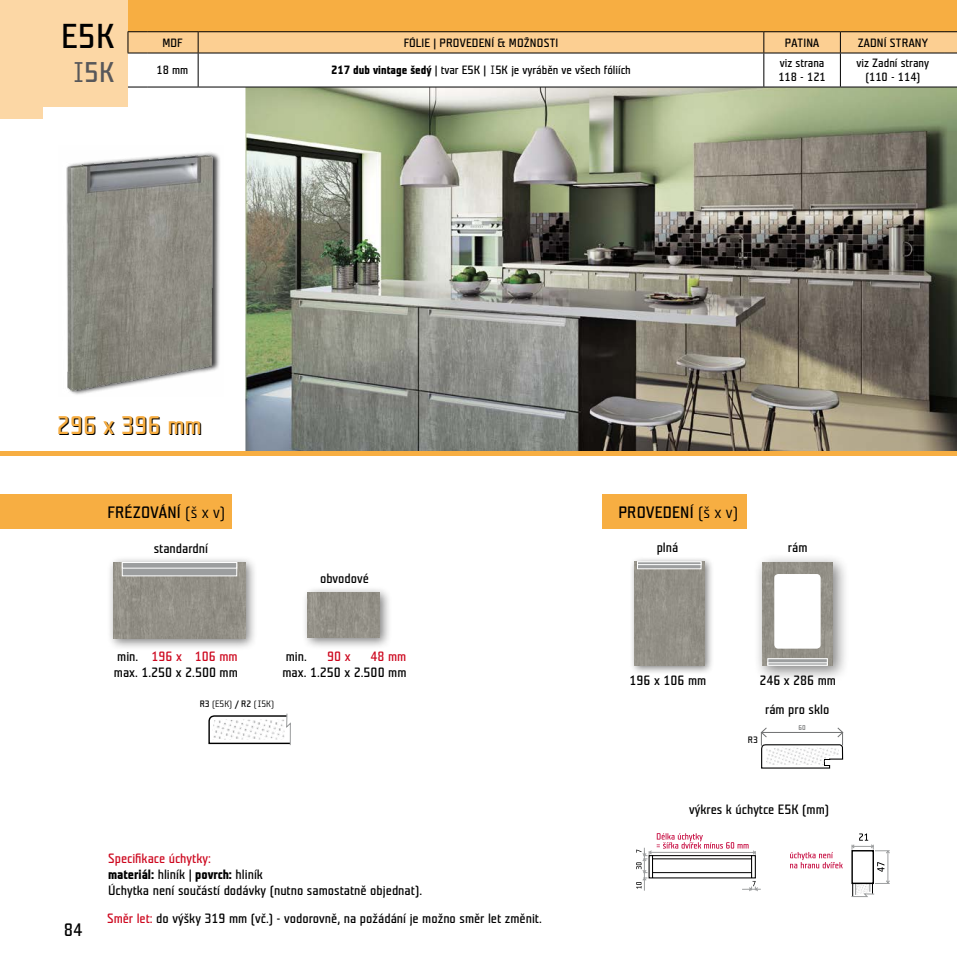
<style>
.page{position:relative;width:957px;height:957px;background:#fff}
.page>*{position:absolute;margin:0;border:0;box-sizing:border-box;transform-origin:0 0}
.t1{font:34.5px "Teuton Normal";color:#000}
.t2{font:28.5px "Teuton Normal";color:#58585a}
.t3{font:25.5px "Teuton Normal";color:#000}
.t4{font:18px "Teuton Normal";color:#000}
.t5{font:16.5px "Teuton Normal";letter-spacing:.015em;color:#000}
.t6{font:13.5px "Teuton Normal";color:#000}
.t7{font:13.5px "Teuton Normal";color:#cd071e}
.t8{font:700 13.5px "Teuton Normal";color:#000}
.t9{font:12px "Teuton Normal";color:#000}
.t10{font:700 9.3px "Teuton Weiss";color:#000}
.t11{font:9.3px "Teuton Normal";color:#000}
.t12{font:6.9px "Teuton Normal";color:#707172}
.s1{font-family:"Letter Gothic Std";font-weight:700;font-size:27.6px}
.s2{font-weight:700}
.s3{font-family:"Letter Gothic Std";font-weight:700;font-size:11.7px}
.s4{font-family:"Teuton Weiss";font-weight:700}
.s5{color:#000}
.s6{font-family:"Teuton Normal";font-weight:400}
.s7{font-family:"Letter Gothic Std";font-size:9px}
.s8{font-weight:400}
.s9{color:#cd071e}
</style>
<div class="page">
<div style="left:0;top:0;width:43px;height:119px;background:#fcd7a5"></div>
<div style="left:106px;top:0;width:851px;height:32px;background:#f7ae42"></div>
<div style="left:0;top:0;width:128px;height:106px;background:#fcd7a5"></div>
<img style="left:66px;top:152px;width:154px;height:243px">
<img style="left:245px;top:88px;width:712px;height:363px">
<div style="left:753px;top:553px;width:97px;height:129px;background:#000;opacity:.5"></div>
<img style="left:762px;top:562px;width:70px;height:104px">
<div style="left:767px;top:658px;width:61px;height:8px;background:#9c9e9f;border:1px solid #fff"></div>
<svg style="left:767px;top:662px;width:61px;height:4px"></svg>
<div style="left:774px;top:574px;width:46px;height:74px;background:#fff;border-radius:4px"></div>
<div style="left:628px;top:556px;width:86px;height:119px;background:#000;opacity:.5"></div>
<img style="left:634px;top:561px;width:70px;height:105px">
<div style="left:637px;top:561px;width:64px;height:8px;background:#9c9e9f;border:1px solid #fff"></div>
<svg style="left:637px;top:561px;width:64px;height:4px"></svg>
<div style="left:106px;top:556px;width:152px;height:95px;background:#000;opacity:.5"></div>
<img style="left:113px;top:562px;width:133px;height:76px">
<svg style="left:122px;top:568px;width:115px;height:8px"></svg>
<svg style="left:122px;top:562px;width:115px;height:6px"></svg>
<hr style="left:198px;top:53px;width:1px;height:34px;background:#000">
<hr style="left:763px;top:53px;width:1px;height:34px;background:#000">
<hr style="left:840px;top:53px;width:1px;height:34px;background:#000">
<svg style="left:128px;top:87px;width:19px;height:1px"></svg>
<hr style="left:147px;top:87px;width:51px;height:1px;background:#000">
<hr style="left:198px;top:87px;width:566px;height:1px;background:#000">
<hr style="left:764px;top:87px;width:76px;height:1px;background:#000">
<hr style="left:840px;top:87px;width:105px;height:1px;background:#000">
<svg style="left:945px;top:87px;width:12px;height:1px"></svg>
<svg style="left:128px;top:31px;width:829px;height:23px"></svg>
<hr style="left:0;top:451px;width:957px;height:4px;background:#f7ae42">
<div style="left:0;top:494px;width:232px;height:34px;background:#f7ae42"></div>
<svg style="left:208px;top:713px;width:83px;height:32px"></svg>
<img style="left:213px;top:719px;width:71px;height:20px">
<div style="left:602px;top:494px;width:144px;height:34px;background:#f7ae42"></div>
<svg style="left:636px;top:833px;width:125px;height:58px"></svg>
<svg style="left:851px;top:833px;width:39px;height:64px"></svg>
<svg style="left:790px;top:852px;width:53px;height:16px"></svg>
<div style="left:301px;top:586px;width:91px;height:64px;background:#000;opacity:.5"></div>
<img style="left:308px;top:592px;width:71px;height:45px">
<svg style="left:760px;top:727px;width:83px;height:42px"></svg>
<p class="t1" style="left:61px;top:19px;width:55px">E5K</p>
<p class="t2" style="left:70px;top:58px;width:46px"><span class="s1">I</span>5K</p>
<p class="t9" style="left:162px;top:36px;width:21px">MDF</p>
<p class="t9" style="left:404px;top:36px;width:156px">FÓLIE | PROVEDENÍ &amp; MOŽNOSTI</p>
<p class="t9" style="left:785px;top:36px;width:36px">PATINA</p>
<p class="t9" style="left:857px;top:36px;width:72px">ZADNÍ STRANY</p>
<p class="t9" style="left:156px;top:64px;width:33px">18 mm</p>
<p class="t9" style="left:331px;top:64px;width:301px"><span class="s2">217 dub vintage šedý</span> | tvar E5K | <span class="s3">I</span>5K je vyráběn ve všech fóliích</p>
<p class="t9" style="left:856px;top:57px;width:74px">viz Zadní strany</p>
<p class="t9" style="left:865px;top:71px;width:57px">(110 - 114)</p>
<p class="t9" style="left:780px;top:57px;width:46px">viz strana</p>
<p class="t9" style="left:778px;top:71px;width:49px">118 - 121</p>
<p class="t3" style="left:58px;top:413px;width:147px">296 x 396 mm</p>
<p class="t5" style="left:108px;top:504px;width:119px">FRÉZOVÁNÍ <span class="s4">(š x v)</span></p>
<p class="t6" style="left:154px;top:542px;width:56px">standardní</p>
<p class="t6" style="left:320px;top:571px;width:50px">obvodové</p>
<p class="t7" style="left:117px;top:649px;width:122px"><span class="s5">min.</span> 196 x 106 mm</p>
<p class="t6" style="left:114px;top:666px;width:125px">max. 1.250 x 2.500 mm</p>
<p class="t10" style="left:200px;top:699px;width:76px"><span class="s6">R3</span> (E5K) <span class="s6">/ R2</span> (<span class="s7">I</span>5K)</p>
<p class="t6" style="left:286px;top:649px;width:23px">min.</p>
<p class="t7" style="left:327px;top:649px;width:25px">90 x</p>
<p class="t7" style="left:370px;top:649px;width:37px">48 mm</p>
<p class="t6" style="left:282px;top:666px;width:125px">max. 1.250 x 2.500 mm</p>
<h3 class="t4" style="left:64px;top:920px;width:20px">84</h3>
<p class="t7" style="left:108px;top:851px;width:104px">Specifikace úchytky:</p>
<p class="t8" style="left:108px;top:867px;width:156px">materiál: <span class="s8">hliník |</span> povrch: <span class="s8">hliník</span></p>
<p class="t6" style="left:108px;top:884px;width:315px">Úchytka není součástí dodávky (nutno samostatně objednat).</p>
<p class="t6" style="left:107px;top:911px;width:436px"><span class="s9">Směr let:</span> do výšky 319 mm (vč.) - vodorovně, na požádání je možno směr let změnit.</p>
<p class="t5" style="left:618px;top:504px;width:121px">PROVEDENÍ <span class="s4">(š x v)</span></p>
<p class="t6" style="left:656px;top:540px;width:23px">plná</p>
<p class="t6" style="left:788px;top:541px;width:21px">rám</p>
<p class="t6" style="left:629px;top:673px;width:78px">196 x 106 mm</p>
<p class="t6" style="left:759px;top:673px;width:78px">246 x 286 mm</p>
<p class="t6" style="left:765px;top:702px;width:66px">rám pro sklo</p>
<p class="t11" style="left:748px;top:735px;width:12px">R3</p>
<p class="t12" style="left:798px;top:724px;width:9px">60</p>
<p class="t6" style="left:689px;top:802px;width:141px">výkres k úchytce E5K (mm)</p>
</div>
